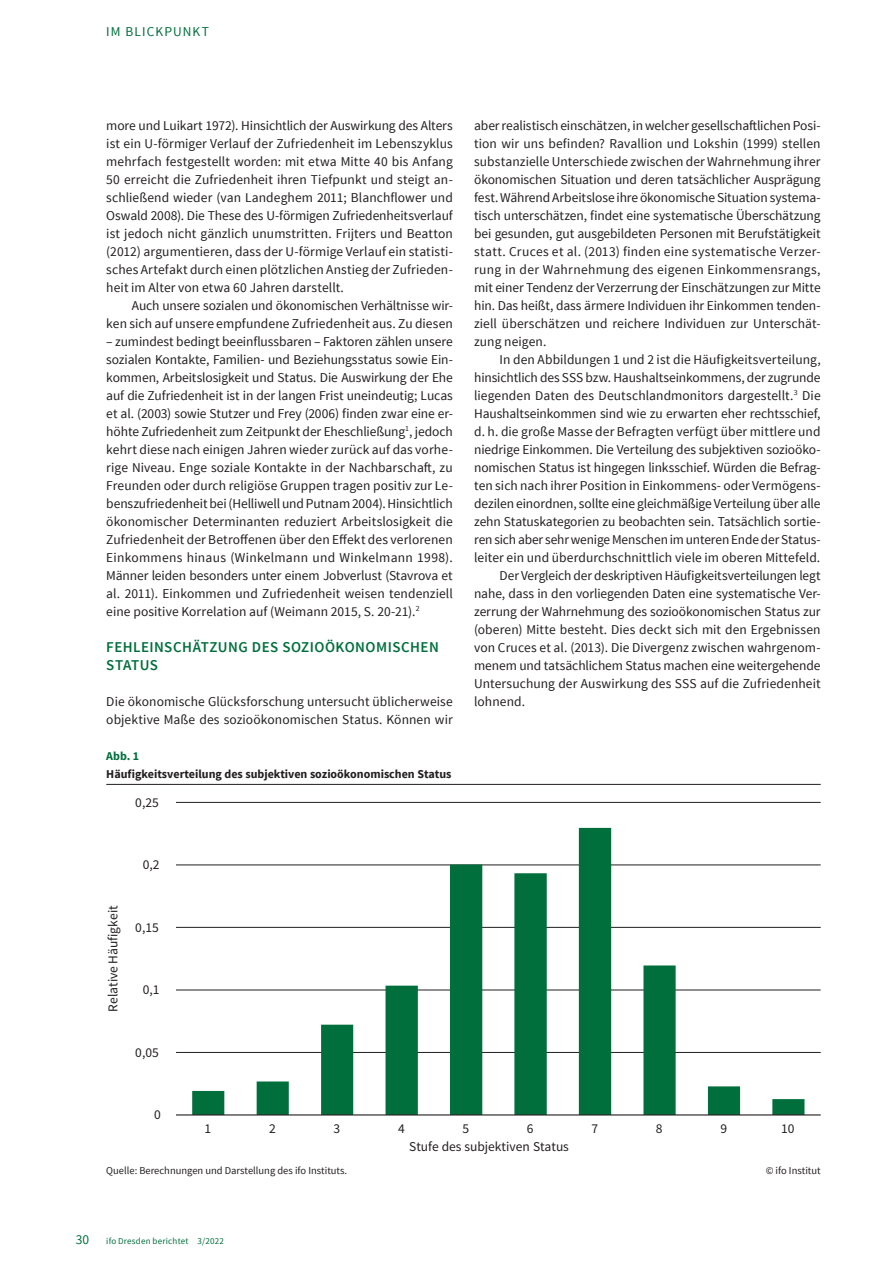
<style>
.page{position:relative;width:893px;height:1263px;background:#fff}
.page>*{position:absolute;margin:0;border:0;box-sizing:border-box;transform-origin:0 0}
.t1{font:600 15px/18px "Source Sans Pro";letter-spacing:.03em;color:#006f3c}
.t2{font:13.5px/18px "Source Sans Pro";color:#231f20;text-align:justify}
.t3{font:13.5px "Source Sans Pro";letter-spacing:.08em;color:#006f3c}
.t4{font:700 12px "Source Sans Pro";color:#231f20}
.t5{font:700 12px "Source Sans Pro";color:#006f3c}
.t6{font:10.5px "Source Sans Pro";color:#231f20}
.t7{font:9px "Source Sans Pro";letter-spacing:.025em;color:#006f3c}
</style>
<div class="page">
<hr style="left:106px;top:784px;width:715px;height:1px;background:#231f20">
<hr style="left:176px;top:1052px;width:645px;height:1px;background:#231f20">
<hr style="left:176px;top:990px;width:645px;height:1px;background:#231f20">
<hr style="left:176px;top:927px;width:645px;height:1px;background:#231f20">
<hr style="left:176px;top:865px;width:645px;height:1px;background:#231f20">
<hr style="left:176px;top:802px;width:645px;height:1px;background:#231f20">
<svg style="left:192px;top:828px;width:612px;height:286px"></svg>
<hr style="left:176px;top:1114px;width:645px;height:1px;background:#231f20">
<p class="t3" style="left:106px;top:23px;width:104px">Im Blickpunkt</p>
<p class="t2" style="left:106px;top:116px;width:348px">more und Luikart 1972). Hinsichtlich der Auswirkung des Alters ist ein U-förmiger Verlauf der Zufriedenheit im Lebenszyklus mehrfach festgestellt worden: mit etwa Mitte 40 bis Anfang 50 erreicht die Zufriedenheit ihren Tiefpunkt und steigt an&shy;schließend wieder (van Landeghem 2011; Blanchflower und Oswald 2008). Die These des U-förmigen Zufriedenheitsverlauf ist jedoch nicht gänzlich unumstritten. Frijters und Beatton (2012) argumentieren, dass der U-förmige Verlauf ein statisti&shy;sches Artefakt durch einen plötzlichen Anstieg der Zufrieden&shy;heit im Alter von etwa 60 Jahren darstellt.</p>
<p class="t2" style="left:106px;top:296px;width:348px;text-align:right">Auch unsere sozialen und ökonomischen Verhältnisse wir-<br>ken sich auf unsere empfundene Zufriedenheit aus. Zu diesen</p>
<p class="t2" style="left:106px;top:332px;width:348px">– zumindest bedingt beeinflussbaren – Faktoren zählen unsere sozialen Kontakte, Familien- und Beziehungsstatus sowie Ein&shy;kommen, Arbeitslosigkeit und Status. Die Auswirkung der Ehe auf die Zufriedenheit ist in der langen Frist uneindeutig; Lucas et al. (2003) sowie Stutzer und Frey (2006) finden zwar eine er&shy;höhte Zufriedenheit zum Zeitpunkt der Eheschließung<sup>1</sup>, jedoch kehrt diese nach einigen Jahren wieder zurück auf das vorhe&shy;rige Niveau. Enge soziale Kontakte in der Nachbarschaft, zu Freunden oder durch religiöse Gruppen tragen positiv zur Le&shy;benszufriedenheit bei (Helliwell und Putnam 2004). Hinsichtlich ökonomischer Determinanten reduziert Arbeitslosigkeit die Zufriedenheit der Betroffenen über den Effekt des verlorenen Einkommens hinaus (Winkelmann und Winkelmann 1998).<br>Männer leiden besonders unter einem Jobverlust (Stavrova et al. 2011). Einkommen und Zufriedenheit weisen tendenziell eine positive Korrelation auf (Weimann 2015, S. 20-21).<sup>2</sup></p>
<p class="t1" style="left:106px;top:638px;width:334px">FEHLEINSCHÄTZUNG DES SOZIOÖKONOM ISCHEN<br>STATUS</p>
<p class="t2" style="left:106px;top:692px;width:348px">Die ökonomische Glücksforschung untersucht üblicherweise objektive Maße des sozioökonomischen Status. Können wir</p>
<p class="t5" style="left:106px;top:748px;width:34px">Abb. 1</p>
<p class="t4" style="left:106px;top:766px;width:347px">Häufigkeitsverteilung des subjektiven sozioökonomischen Status</p>
<p class="t2" style="left:135px;top:794px;width:25px">0,25</p>
<p class="t2" style="left:104px;top:1012px;width:108px;rotate:-90deg">Relative Häufigkeit</p>
<p class="t2" style="left:143px;top:856px;width:18px">0,2</p>
<p class="t2" style="left:135px;top:919px;width:25px">0,15</p>
<p class="t2" style="left:143px;top:981px;width:18px">0,1</p>
<p class="t2" style="left:135px;top:1044px;width:25px">0,05</p>
<p class="t2" style="left:154px;top:1106px;width:8px">0</p>
<p class="t2" style="left:474px;top:116px;width:348px">aber realistisch einschätzen, in welcher gesellschaftlichen Posi&shy;tion wir uns befinden? Ravallion und Lokshin (1999) stellen substanzielle Unterschiede zwischen der Wahrnehmung ihrer ökonomischen Situation und deren tatsächlicher Ausprägung fest. Während Arbeitslose ihre ökonomische Situation systema&shy;tisch unterschätzen, findet eine systematische Überschätzung bei gesunden, gut ausgebildeten Personen mit Berufstätigkeit statt. Cruces et al. (2013) finden eine systematische Verzer&shy;rung in der Wahrnehmung des eigenen Einkommensrangs, mit einer Tendenz der Verzerrung der Einschätzungen zur Mitte hin. Das heißt, dass ärmere Individuen ihr Einkommen tenden&shy;ziell überschätzen und reichere Individuen zur Unterschät&shy;zung neigen.</p>
<p class="t2" style="left:500px;top:350px;width:323px">In den Abbildungen 1 und 2 ist die Häufigkeitsverteilung,</p>
<p class="t2" style="left:474px;top:368px;width:348px">hinsichtlich des SSS bzw. Haushaltseinkommens, der zugrunde</p>
<p class="t2" style="left:474px;top:386px;width:348px">liegenden Daten des Deutschlandmonitors dargestellt.<sup>3</sup> Die</p>
<p class="t2" style="left:474px;top:404px;width:348px">Haushaltseinkommen sind wie zu erwarten eher rechtsschief,</p>
<p class="t2" style="left:474px;top:422px;width:348px">d. h. die große Masse der Befragten verfügt über mittlere und</p>
<p class="t2" style="left:474px;top:440px;width:348px">niedrige Einkommen. Die Verteilung des subjektiven sozioöko-</p>
<p class="t2" style="left:474px;top:458px;width:348px">nomischen Status ist hingegen linksschief. Würden die Befrag-</p>
<p class="t2" style="left:474px;top:476px;width:348px">ten sich nach ihrer Position in Einkommens- oder Vermögens-</p>
<p class="t2" style="left:474px;top:494px;width:348px">dezilen einordnen, sollte eine gleichmäßige Verteilung über alle</p>
<p class="t2" style="left:474px;top:512px;width:348px">zehn Statuskategorien zu beobachten sein. Tatsächlich sortie-</p>
<p class="t2" style="left:474px;top:530px;width:348px">ren sich aber sehr wenige Menschen im unteren Ende der Status-</p>
<p class="t2" style="left:474px;top:548px;width:348px">leiter ein und überdurchschnittlich viele im oberen Mittefeld.</p>
<p class="t2" style="left:500px;top:566px;width:322px">Der Vergleich der deskriptiven Häufigkeitsverteilungen legt</p>
<p class="t2" style="left:474px;top:584px;width:348px">nahe, dass in den vorliegenden Daten eine systematische Ver-</p>
<p class="t2" style="left:474px;top:602px;width:348px">zerrung der Wahrnehmung des sozioökonomischen Status zur</p>
<p class="t2" style="left:474px;top:620px;width:348px">(oberen) Mitte besteht. Dies deckt sich mit den Ergebnissen</p>
<p class="t2" style="left:474px;top:638px;width:348px">von Cruces et al. (2013). Die Divergenz zwischen wahrgenom-</p>
<p class="t2" style="left:474px;top:656px;width:348px">menem und tatsächlichem Status machen eine weitergehende</p>
<p class="t2" style="left:474px;top:674px;width:348px">Untersuchung der Auswirkung des SSS auf die Zufriedenheit</p>
<p class="t2" style="left:474px;top:692px;width:53px">lohnend.</p>
<p class="t2" style="left:205px;top:1120px;width:8px">1</p>
<p class="t2" style="left:269px;top:1120px;width:8px">2</p>
<p class="t2" style="left:333px;top:1120px;width:8px">3</p>
<p class="t2" style="left:398px;top:1120px;width:8px">4</p>
<p class="t2" style="left:462px;top:1120px;width:8px">5</p>
<p class="t2" style="left:527px;top:1120px;width:8px">6</p>
<p class="t2" style="left:591px;top:1120px;width:8px">7</p>
<p class="t2" style="left:656px;top:1120px;width:8px">8</p>
<p class="t2" style="left:720px;top:1120px;width:8px">9</p>
<p class="t2" style="left:781px;top:1120px;width:15px">10</p>
<p class="t2" style="left:409px;top:1137px;width:161px">Stufe des subjektiven Status</p>
<p class="t6" style="left:106px;top:1163px;width:242px">Quelle: Berechnungen und Darstellung des ifo Instituts.</p>
<p class="t6" style="left:766px;top:1163px;width:57px">© ifo Institut</p>
<p class="t3" style="left:76px;top:1231px;width:15px">30</p>
<p class="t7" style="left:106px;top:1235px;width:119px">ifo Dresden berichtet 3/2022</p>
</div>
